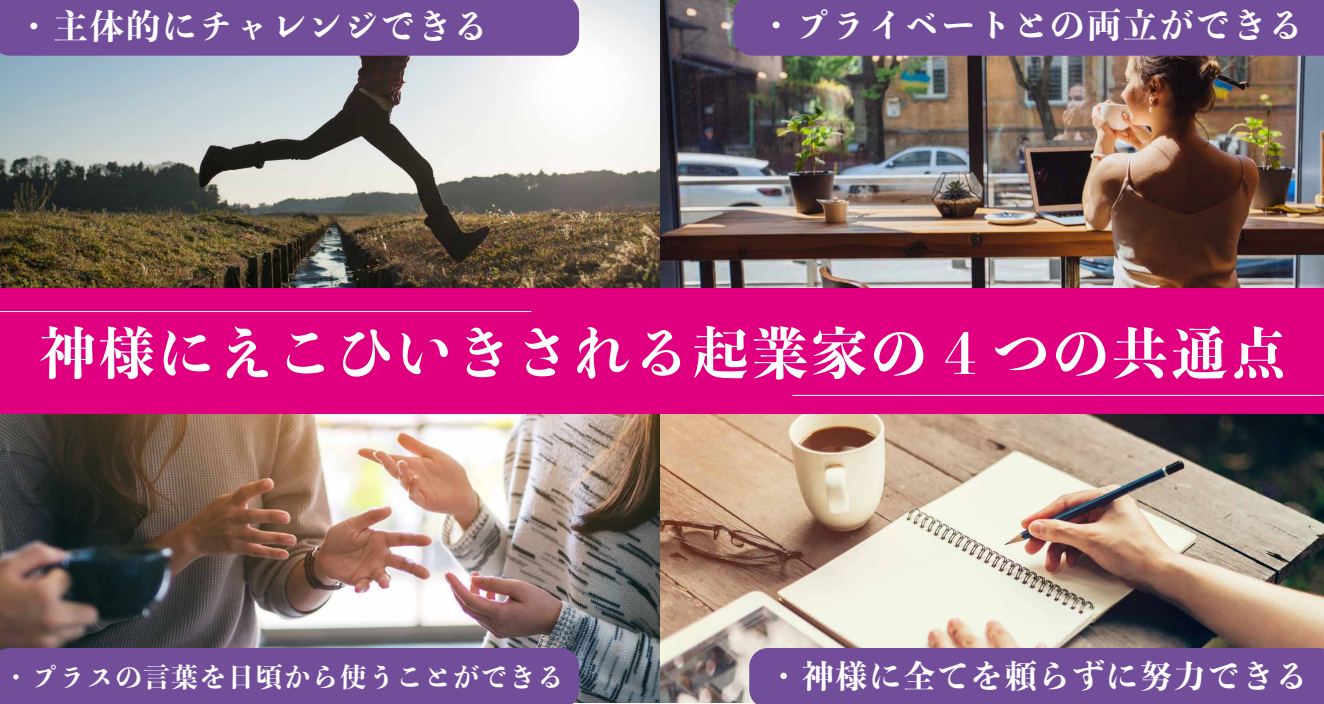
<style>
.page{position:relative;width:1324px;height:704px;background:#fff}
.page>*{position:absolute;margin:0;border:0;box-sizing:border-box;transform-origin:0 0}
.t1{font:800 56px "Toppan Bunkyu Midashi Mincho Std N";letter-spacing:.06em;color:#fff}
.t2{font:800 34.31px "Toppan Bunkyu Midashi Mincho Std N";letter-spacing:.06em;color:#fff}
.t3{font:800 31.88px "Toppan Bunkyu Midashi Mincho Std N";letter-spacing:.06em;color:#fff}
.t4{font:800 26.5px "Toppan Bunkyu Midashi Mincho Std N";letter-spacing:.06em;color:#fff}
</style>
<div class="page">
<img style="left:0;top:0;width:660px;height:288px">
<img style="left:660px;top:0;width:663px;height:288px">
<img style="left:0;top:413px;width:1323px;height:289px">
<div style="left:0;top:288px;width:1323px;height:125px;background:#e0007f"></div>
<div style="left:733px;top:0;width:590px;height:56px;background:#714d9a"></div>
<div style="left:0;top:0;width:579px;height:56px;background:#714d9a"></div>
<div style="left:749px;top:647px;width:574px;height:56px;background:#714d9a"></div>
<div style="left:0;top:647px;width:579px;height:56px;background:#714d9a"></div>
<hr style="left:0;top:311px;width:531px;height:1px;background:#fff">
<hr style="left:792px;top:395px;width:531px;height:1px;background:#fff">
<p class="t2" style="left:17px;top:-1px;width:472px">・主体的にチャレンジできる</p>
<p class="t2" style="left:759px;top:-1px;width:545px">・プライベートとの両立ができる</p>
<h1 class="t1" style="left:39px;top:309px;width:1248px">神様にえこひいきされる起業家の 4 つの共通点</h1>
<p class="t4" style="left:3px;top:656px;width:562px">・プラスの言葉を日頃から使うことができる</p>
<p class="t3" style="left:767px;top:651px;width:541px">・神様に全てを頼らずに努力できる</p>
</div>
